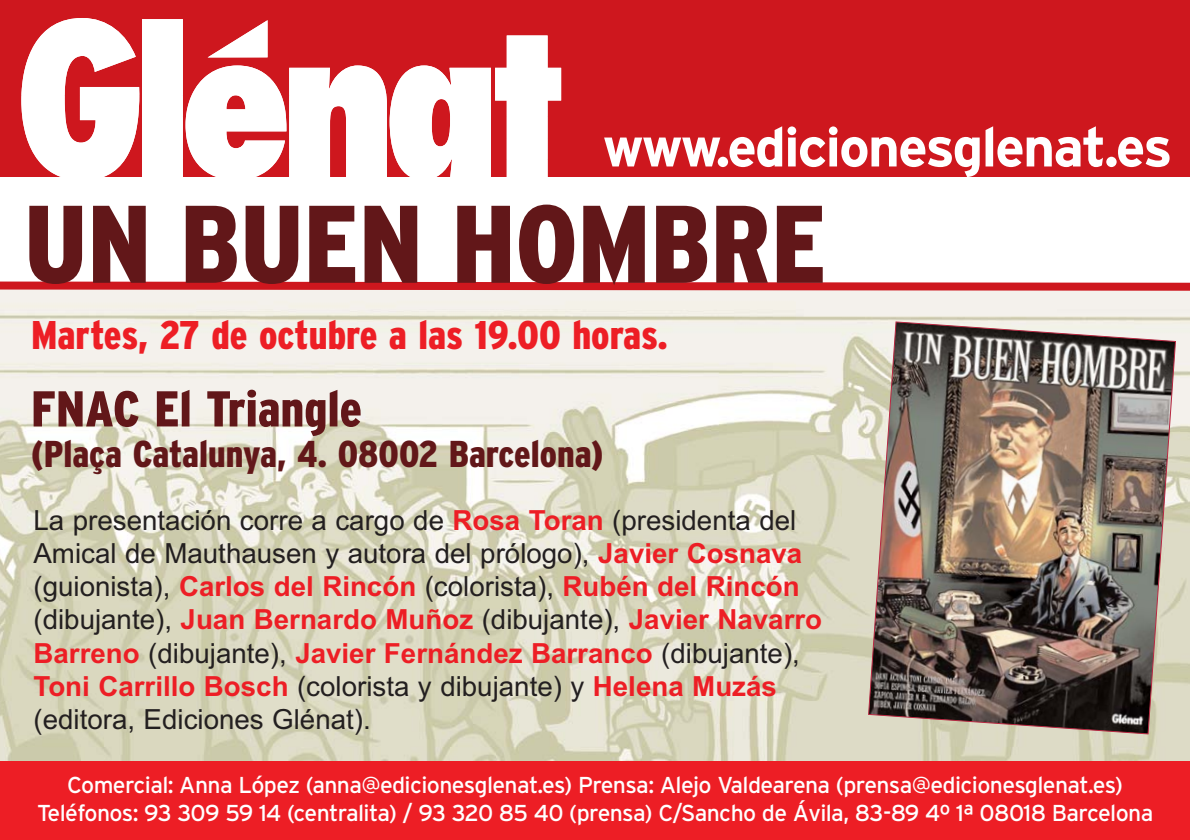
<style>
.page{position:relative;width:1190px;height:840px;background:#fff}
.page>*{position:absolute;margin:0;border:0;box-sizing:border-box;transform-origin:0 0}
.t1{font:900 condensed 110px "Interstate";color:#621719}
.t2{font:700 55.2px "Interstate";letter-spacing:-.035em;color:#fff}
.t3{font:900 condensed 50.2px "Interstate";color:#621719}
.t4{font:900 condensed 40px "Interstate";color:#ed1e25}
.t5{font:900 condensed 37.4px "Interstate";color:#621719}
.t6{font:27.8px/33.2px "Arial";color:#231f20}
.t7{font:23px/27.6px "Interstate";letter-spacing:-.025em;color:#fff;text-align:center}
.s1{font-weight:700;color:#ed1e25}
</style>
<div class="page">
<img style="left:0;top:295px;width:1190px;height:467px">
<div style="left:0;top:0;width:1190px;height:177px;background:#ce171e"></div>
<svg style="left:21px;top:96px;width:540px;height:81px"></svg>
<svg style="left:21px;top:18px;width:540px;height:78px"></svg>
<svg style="left:208px;top:20px;width:60px;height:37px"></svg>
<div style="left:0;top:762px;width:1190px;height:78px;background:#ed1e25"></div>
<svg style="left:0;top:281px;width:1190px;height:14px;background:#df7577"></svg>
<img style="left:868px;top:321px;width:308px;height:414px">
<h2 class="t2" style="left:603px;top:126px;width:571px">www.edicionesglenat.es</h2>
<h1 class="t1" style="left:24px;top:203px;width:804px">UN BUEN HOMBRE</h1>
<h3 class="t4" style="left:31px;top:320px;width:638px">Martes, 27 de octubre a las 19.00 horas.</h3>
<h3 class="t3" style="left:31px;top:390px;width:332px">FNAC El Triangle</h3>
<h3 class="t5" style="left:31px;top:440px;width:574px">(Plaça Catalunya, 4. 08002 Barcelona)</h3>
<p class="t6" style="left:33px;top:506px;width:790px">La presentación corre a cargo de <span class="s1">Rosa Toran</span> (presidenta del Amical de Mauthausen y autora del prólogo), <span class="s1">Javier Cosnava </span>(guionista), <span class="s1">Carlos del Rincón</span> (colorista), <span class="s1">Rubén del Rincón </span>(dibujante), <span class="s1">Juan Bernardo Muñoz</span> (dibujante), <span class="s1">Javier Navarro Barreno</span> (dibujante), <span class="s1">Javier Fernández Barranco</span> (dibujante), <span class="s1">Toni Carrillo Bosch</span> (colorista y dibujante) y <span class="s1">Helena Muzás </span>(editora, Ediciones Glénat).</p>
<p class="t7" style="left:37px;top:774px;width:1118px">Comercial: Anna López (anna@edicionesglenat.es) Prensa: Alejo Valdearena (prensa@edicionesglenat.es)<br>Teléfonos: 93 309 59 14 (centralita) / 93 320 85 40 (prensa) C/Sancho de Ávila, 83-89 4º 1ª 08018 Barcelona</p>
</div>
